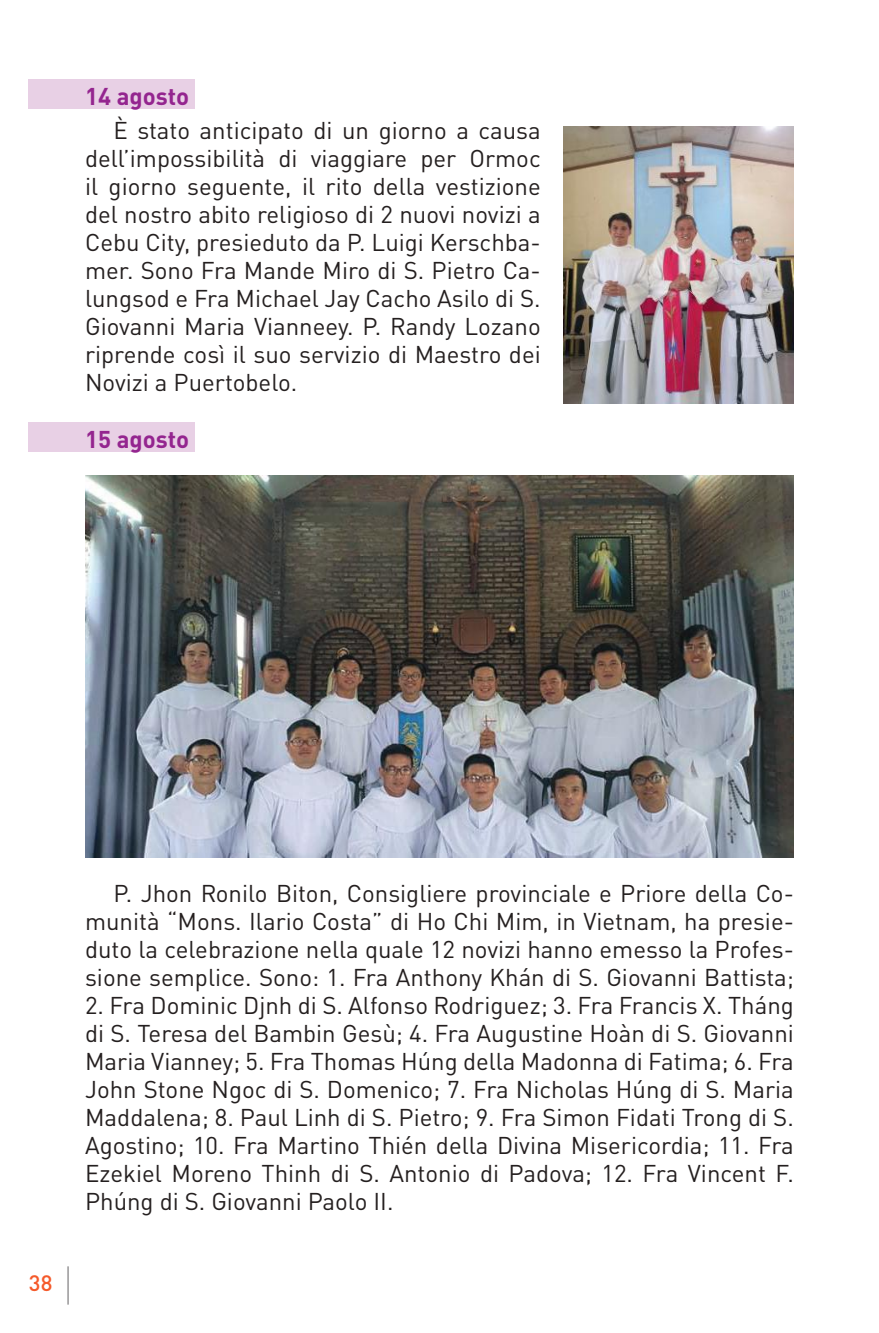
<style>
.page{position:relative;width:879px;height:1333px;background:#fff}
.page>*{position:absolute;margin:0;border:0;box-sizing:border-box;transform-origin:0 0}
.t1{font:24px/28px "DIN Pro";color:#241f1f;text-align:justify}
.t2{font:700 24px "DIN";color:#94258f}
.t3{font:500 22px "DIN Pro";color:#f55a2b}
</style>
<div class="page">
<hr style="left:68px;top:1266px;width:1px;height:38px;background:#656365">
<div style="left:28px;top:79px;width:167px;height:30px;background:#e8d0e5"></div>
<div style="left:28px;top:422px;width:167px;height:30px;background:#e8d0e5"></div>
<img style="left:563px;top:127px;width:231px;height:276px">
<img style="left:85px;top:476px;width:709px;height:381px">
<p class="t2" style="left:85px;top:81px;width:105px">14 agosto</p>
<p class="t1" style="left:85px;top:114px;width:457px;text-indent:28px">È stato anticipato di un giorno a causa dell’impossibilità di viaggiare per Ormoc il giorno seguente, il rito della vestizione del nostro abito religioso di 2 nuovi novizi a Cebu City, presieduto da P. Luigi Kerschba&shy;mer. Sono Fra Mande Miro di S. Pietro Ca&shy;lungsod e Fra Michael Jay Cacho Asilo di S.<br>Giovanni Maria Vianneey. P. Randy Lozano riprende così il suo servizio di Maestro dei Novizi a Puertobelo.</p>
<p class="t2" style="left:85px;top:423px;width:105px">15 agosto</p>
<p class="t3" style="left:29px;top:1264px;width:25px">38</p>
<p class="t1" style="left:85px;top:876px;width:710px;text-indent:28px">P. Jhon Ronilo Biton, Consigliere provinciale e Priore della Co&shy;munità “Mons. Ilario Costa” di Ho Chi Mim, in Vietnam, ha presie&shy;duto la celebrazione nella quale 12 novizi hanno emesso la Profes&shy;sione semplice. Sono: 1. Fra Anthony Khán di S. Giovanni Battista;</p>
<p class="t1" style="left:85px;top:988px;width:710px">2. Fra Dominic Djnh di S. Alfonso Rodriguez; 3. Fra Francis X. Tháng di S. Teresa del Bambin Gesù; 4. Fra Augustine Hoàn di S. Giovanni Maria Vianney; 5. Fra Thomas Húng della Madonna di Fatima; 6. Fra John Stone Ngoc di S. Domenico; 7. Fra Nicholas Húng di S. Maria Maddalena; 8. Paul Linh di S. Pietro; 9. Fra Simon Fidati Trong di S.<br>Agostino; 10. Fra Martino Thién della Divina Misericordia; 11. Fra Ezekiel Moreno Thinh di S. Antonio di Padova; 12. Fra Vincent F.<br>Phúng di S. Giovanni Paolo II.</p>
</div>
